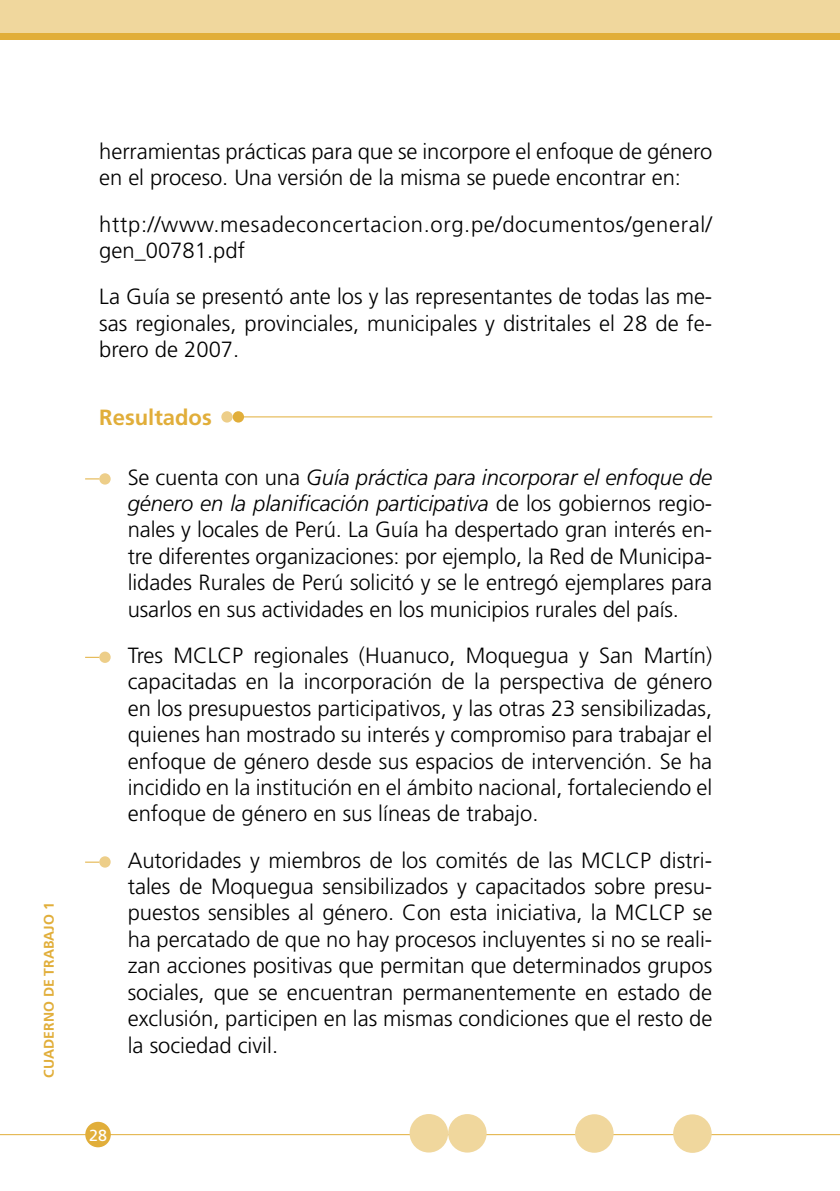
<style>
.page{position:relative;width:840px;height:1191px;background:#fff}
.page>*{position:absolute;margin:0;border:0;box-sizing:border-box;transform-origin:0 0}
.boliches{font:300 22px/26.4px "Frutiger";color:#000;text-align:justify}
.Texto_normal{font:300 22px/26.4px "Frutiger";color:#000}
.Texto_normal-2{font:300 22px/26.4px "Frutiger";letter-spacing:.03em;color:#000}
.Texto_normal-3{font:700 22px "Frutiger";color:#e1ae3a}
.t1{font:16px "Frutiger";color:#fff}
.t2{font:700 14px "Frutiger";color:#e1ae3a}
.s1{font-style:italic}
</style>
<div class="page">
<div style="left:0;top:0;width:839px;height:40px;background:#f0d79d"></div>
<div style="left:0;top:33px;width:839px;height:7px;background:#e1ae3a"></div>
<hr style="left:0;top:1134px;width:839px;height:1px;background:#e1ae3a">
<div style="left:85px;top:1121px;width:26px;height:26px;background:#e1ae3a;border-radius:50%"></div>
<div style="left:409px;top:1114px;width:39px;height:38px;background:#f0d79d;border-radius:50%"></div>
<div style="left:448px;top:1114px;width:38px;height:38px;background:#f0d79d;border-radius:50%"></div>
<div style="left:574px;top:1114px;width:39px;height:38px;background:#f0d79d;border-radius:50%"></div>
<div style="left:672px;top:1114px;width:39px;height:38px;background:#f0d79d;border-radius:50%"></div>
<hr style="left:839px;top:0;width:1px;height:40px;background:#f0d79d">
<hr style="left:235px;top:416px;width:476px;height:1px;background:#e1ae3a">
<div style="left:221px;top:411px;width:11px;height:11px;background:#edce89;border-radius:50%"></div>
<div style="left:232px;top:411px;width:12px;height:11px;background:#e1ae3a;border-radius:50%"></div>
<div style="left:99px;top:473px;width:12px;height:11px;background:#edce89;border-radius:50%"></div>
<div style="left:99px;top:651px;width:12px;height:12px;background:#edce89;border-radius:50%"></div>
<div style="left:99px;top:856px;width:12px;height:11px;background:#edce89;border-radius:50%"></div>
<svg style="left:85px;top:478px;width:14px;height:1px"></svg>
<svg style="left:85px;top:657px;width:14px;height:1px"></svg>
<svg style="left:85px;top:861px;width:14px;height:1px"></svg>
<p class="t2" style="left:41px;top:1077px;width:177px;rotate:-90deg">CUADERNO DE TRABAJO 1</p>
<p class="Texto_normal" style="left:99px;top:138px;width:614px">herramientas prácticas para que se incorpore el enfoque de género en el proceso. Una versión de la misma se puede encontrar en:</p>
<p class="Texto_normal-2" style="left:99px;top:211px;width:614px">http://www.mesadeconcertacion.org.pe/documentos/general/ gen_00781.pdf</p>
<p class="Texto_normal" style="left:99px;top:283px;width:614px;text-align:justify">La Guía se presentó ante los y las representantes de todas las me&shy;sas regionales, provinciales, municipales y distritales el 28 de fe&shy;brero de 2007.</p>
<p class="Texto_normal-3" style="left:99px;top:405px;width:114px">Resultados</p>
<p class="boliches" style="left:128px;top:464px;width:585px">Se cuenta con una <span class="s1">Guía práctica para incorporar el enfoque de género en la planificación participativa</span> de los gobiernos regio&shy;nales y locales de Perú. La Guía ha despertado gran interés en&shy;tre diferentes organizaciones: por ejemplo, la Red de Municipa&shy;lidades Rurales de Perú solicitó y se le entregó ejemplares para usarlos en sus actividades en los municipios rurales del país.</p>
<p class="boliches" style="left:128px;top:642px;width:585px">Tres MCLCP regionales (Huanuco, Moquegua y San Martín) capacitadas en la incorporación de la perspectiva de género en los presupuestos participativos, y las otras 23 sensibilizadas, quienes han mostrado su interés y compromiso para trabajar el enfoque de género desde sus espacios de intervención. Se ha incidido en la institución en el ámbito nacional, fortaleciendo el enfoque de género en sus líneas de trabajo.</p>
<p class="boliches" style="left:128px;top:846px;width:586px">Autoridades y miembros de los comités de las MCLCP distri&shy;tales de Moquegua sensibilizados y capacitados sobre presu&shy;puestos sensibles al género. Con esta iniciativa, la MCLCP se ha percatado de que no hay procesos incluyentes si no se reali&shy;zan acciones positivas que permitan que determinados grupos sociales, que se encuentran permanentemente en estado de exclusión, participen en las mismas condiciones que el resto de la sociedad civil.</p>
<p class="t1" style="left:89px;top:1125px;width:19px">28</p>
</div>
